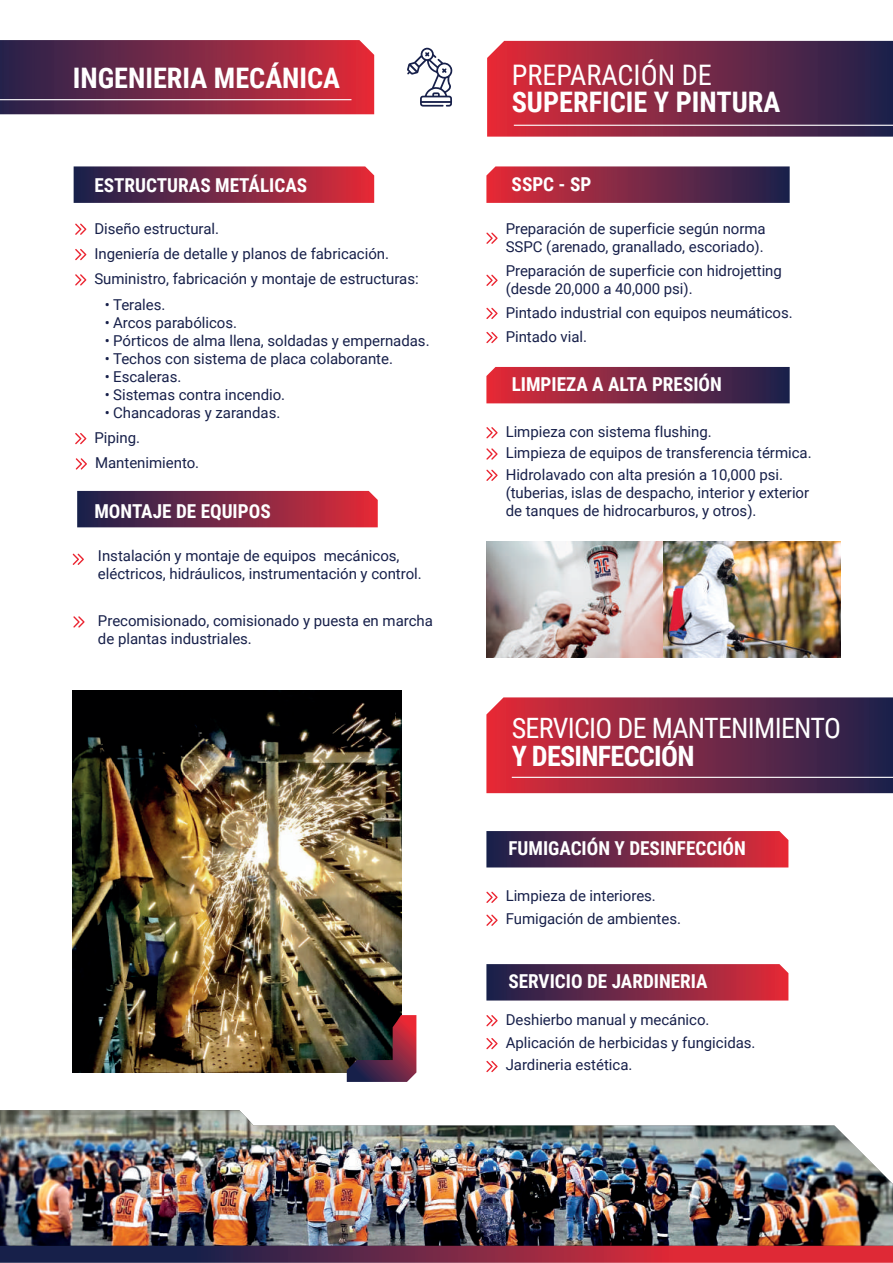
<style>
.page{position:relative;width:893px;height:1263px;background:#fff}
.page>*{position:absolute;margin:0;border:0;box-sizing:border-box;transform-origin:0 0}
.t1{font:700 28.35px "Roboto Condensed";color:#fff}
.t2{font:28.35px "Roboto Condensed";color:#fff}
.t3{font:28.05px "Roboto Condensed";letter-spacing:-.025em;color:#fff}
.t4{font:700 28.05px "Roboto Condensed";letter-spacing:-.025em;color:#fff}
.t5{font:700 19.2px "Roboto Condensed";color:#fff}
.t6{font:15px/18px "Roboto";color:#17204a}
</style>
<div class="page">
<svg style="left:0;top:40px;width:374px;height:74px;background:#822945"></svg>
<svg style="left:74px;top:166px;width:300px;height:37px;background:#7d2b47"></svg>
<svg style="left:486px;top:166px;width:304px;height:37px;background:#7f2c48"></svg>
<svg style="left:486px;top:367px;width:304px;height:36px;background:#7d2945"></svg>
<svg style="left:487px;top:41px;width:406px;height:96px;background:#7e2945"></svg>
<svg style="left:77px;top:491px;width:301px;height:36px;background:#7c2845"></svg>
<svg style="left:0;top:1245px;width:893px;height:18px;background:#7b2a44"></svg>
<img style="left:0;top:1110px;width:893px;height:135px">
<img style="left:73px;top:690px;width:328px;height:382px">
<img style="left:486px;top:542px;width:354px;height:116px">
<hr style="left:0;top:99px;width:351px;height:1px;background:#fff">
<svg style="left:75px;top:224px;width:11px;height:11px"></svg>
<svg style="left:486px;top:233px;width:12px;height:11px"></svg>
<svg style="left:486px;top:275px;width:12px;height:11px"></svg>
<svg style="left:486px;top:308px;width:12px;height:11px"></svg>
<svg style="left:486px;top:332px;width:12px;height:11px"></svg>
<svg style="left:486px;top:427px;width:12px;height:11px"></svg>
<svg style="left:486px;top:448px;width:12px;height:12px"></svg>
<svg style="left:486px;top:470px;width:12px;height:11px"></svg>
<svg style="left:75px;top:249px;width:11px;height:11px"></svg>
<svg style="left:75px;top:274px;width:11px;height:12px"></svg>
<svg style="left:75px;top:433px;width:11px;height:11px"></svg>
<svg style="left:486px;top:892px;width:12px;height:11px"></svg>
<svg style="left:486px;top:914px;width:12px;height:12px"></svg>
<svg style="left:486px;top:1015px;width:12px;height:11px"></svg>
<svg style="left:486px;top:1038px;width:12px;height:11px"></svg>
<svg style="left:486px;top:831px;width:302px;height:36px;background:#7c2945"></svg>
<svg style="left:486px;top:964px;width:302px;height:36px;background:#7c2945"></svg>
<svg style="left:486px;top:1061px;width:12px;height:11px"></svg>
<hr style="left:514px;top:125px;width:379px;height:1px;background:#fff">
<svg style="left:73px;top:554px;width:11px;height:11px"></svg>
<svg style="left:73px;top:616px;width:12px;height:12px"></svg>
<svg style="left:76px;top:458px;width:11px;height:12px"></svg>
<svg style="left:486px;top:697px;width:407px;height:96px;background:#7e2a46"></svg>
<hr style="left:512px;top:777px;width:381px;height:1px;background:#fff">
<svg style="left:407px;top:48px;width:46px;height:59px"></svg>
<svg style="left:347px;top:1015px;width:69px;height:67px;background:#502a37"></svg>
<h1 class="t1" style="left:73px;top:58px;width:269px">INGENIERIA MECÁNICA</h1>
<h1 class="t2" style="left:512px;top:55px;width:202px">PREPARACIÓN DE</h1>
<h1 class="t1" style="left:512px;top:82px;width:270px">SUPERFICIE Y PINTURA</h1>
<p class="t5" style="left:94px;top:172px;width:214px">ESTRUCTURAS METÁLICAS</p>
<p class="t5" style="left:512px;top:170px;width:81px">SSPC - SP</p>
<p class="t6" style="left:94px;top:219px;width:126px">Diseño estructural.</p>
<p class="t6" style="left:506px;top:219px;width:262px">Preparación de superficie según norma<br>SSPC (arenado, granallado, escoriado).</p>
<p class="t6" style="left:506px;top:261px;width:278px">Preparación de superficie con hidrojetting (desde 20,000 a 40,000 psi).</p>
<p class="t6" style="left:506px;top:300px;width:289px;line-height:24.2px">Pintado industrial con equipos neumáticos.<br>Pintado vial.</p>
<p class="t5" style="left:512px;top:371px;width:212px">LIMPIEZA A ALTA PRESIÓN</p>
<p class="t6" style="left:506px;top:421px;width:307px;line-height:21.3px">Limpieza con sistema flushing.<br>Limpieza de equipos de transferencia térmica.<br>Hidrolavado con alta presión a 10,000 psi.</p>
<p class="t6" style="left:506px;top:483px;width:305px">(tuberias, islas de despacho, interior y exterior de tanques de hidrocarburos, y otros).</p>
<p class="t6" style="left:94px;top:240px;width:326px;line-height:25.3px">Ingeniería de detalle y planos de fabricación.<br>Suministro, fabricación y montaje de estructuras:</p>
<p class="t6" style="left:105px;top:295px;width:62px">• Terales.</p>
<p class="t6" style="left:105px;top:313px;width:134px">• Arcos parabólicos.</p>
<p class="t6" style="left:105px;top:331px;width:326px">• Pórticos de alma llena, soldadas y empernadas.</p>
<p class="t6" style="left:105px;top:349px;width:290px">• Techos con sistema de placa colaborante.</p>
<p class="t6" style="left:105px;top:367px;width:78px">• Escaleras.</p>
<p class="t6" style="left:105px;top:385px;width:182px">• Sistemas contra incendio.</p>
<p class="t6" style="left:105px;top:403px;width:177px">• Chancadoras y zarandas.</p>
<p class="t6" style="left:94px;top:428px;width:47px">Piping.</p>
<p class="t6" style="left:95px;top:453px;width:106px">Mantenimiento.</p>
<p class="t5" style="left:94px;top:497px;width:178px">MONTAJE DE EQUIPOS</p>
<p class="t6" style="left:98px;top:546px;width:325px">Instalación y montaje de equipos mecánicos, eléctricos, hidráulicos, instrumentación y control.</p>
<p class="t6" style="left:98px;top:611px;width:336px">Precomisionado, comisionado y puesta en marcha de plantas industriales.</p>
<h2 class="t3" style="left:512px;top:708px;width:331px">SERVICIO DE MANTENIMIENTO</h2>
<h2 class="t4" style="left:512px;top:736px;width:184px">Y DESINFECCIÓN</h2>
<p class="t5" style="left:508px;top:835px;width:239px">FUMIGACIÓN Y DESINFECCIÓN</p>
<p class="t6" style="left:506px;top:884px;width:177px;line-height:23px">Limpieza de interiores.<br>Fumigación de ambientes.</p>
<p class="t5" style="left:508px;top:968px;width:201px">SERVICIO DE JARDINERIA</p>
<p class="t6" style="left:506px;top:1007px;width:251px;line-height:23px">Deshierbo manual y mecánico.<br>Aplicación de herbicidas y fungicidas.<br>Jardineria estética.</p>
</div>
